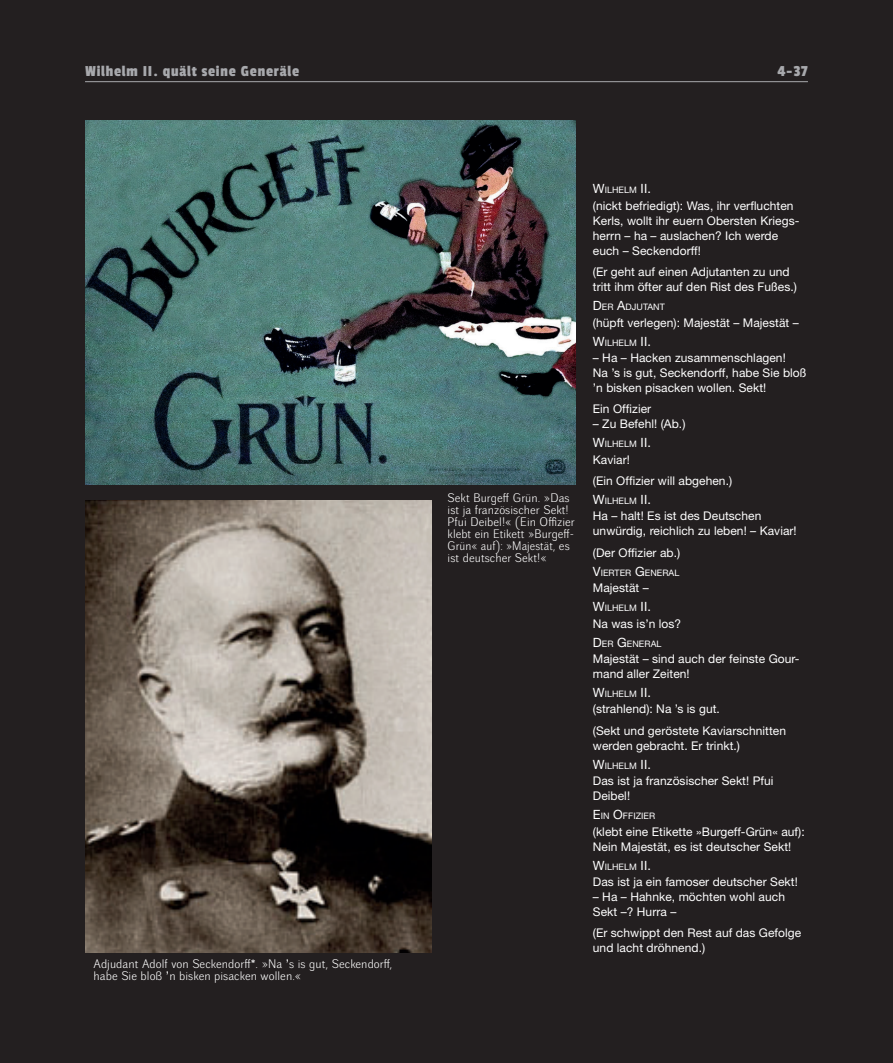
<style>
.page{position:relative;width:893px;height:1063px;background:#231f20}
.page>*{position:absolute;margin:0;border:0;box-sizing:border-box;transform-origin:0 0}
.t1{font:16.05px "Passion One";letter-spacing:.05em;color:#a8a9ad}
.t2{font:12px/15px "Helvetica Neue";letter-spacing:.005em;color:#fff}
.t3{font:12px/12px "Walbaum Grotesk 32 Pro";letter-spacing:.005em;color:#fff}
.t4{font:8.85px "Helvetica Neue";letter-spacing:.005em;color:#fff}
.s1{font-family:"Helvetica Neue"}
.s2{font-size:12.75px}
</style>
<div class="page">
<img style="left:85px;top:500px;width:347px;height:452px">
<img style="left:85px;top:120px;width:491px;height:365px">
<hr style="left:85px;top:81px;width:723px;height:1px;background:#a8a9ad">
<h1 class="t1" style="left:85px;top:63px;width:216px">wilhelm ii. quält seine generäle</h1>
<h1 class="t1" style="left:778px;top:63px;width:32px">4-37</h1>
<p class="t3" style="left:94px;top:959px;width:300px">Adjudant Adolf von Seckendorff*. »Na <span class="s1">’</span>s is gut, Seckendorff, habe Sie bloß <span class="s1">’</span>n bisken pisacken wollen.«</p>
<p class="t3" style="left:448px;top:492px;width:129px">Sekt Burgeff Grün. »Das ist ja französischer Sekt!<br>Pfui Deibel!« (Ein Offizier klebt ein Etikett »Burgeff-<br>Grün« auf): »Majestät, es ist deutscher Sekt!«</p>
<p class="t4" style="left:593px;top:185px;width:60px"><span class="s2">W</span>ILHELM <span class="s2">II.</span></p>
<p class="t2" style="left:593px;top:198px;width:208px">(nickt befriedigt): Was, ihr verfluchten Kerls, wollt ihr euern Obersten Kriegs&shy;herrn – ha – auslachen? Ich werde euch – Seckendorff!</p>
<p class="t2" style="left:593px;top:264px;width:206px">(Er geht auf einen Adjutanten zu und tritt ihm öfter auf den Rist des Fußes.)</p>
<p class="t4" style="left:593px;top:302px;width:74px"><span class="s2">D</span>ER <span class="s2">A</span>DJUTANT</p>
<p class="t2" style="left:593px;top:315px;width:207px">(hüpft verlegen): Majestät – Majestät –</p>
<p class="t4" style="left:593px;top:337px;width:60px"><span class="s2">W</span>ILHELM <span class="s2">II.</span></p>
<p class="t2" style="left:593px;top:350px;width:215px">– Ha – Hacken zusammenschlagen!<br>Na ’s is gut, Seckendorff, habe Sie bloß ’n bisken pisacken wollen. Sekt!</p>
<p class="t2" style="left:593px;top:401px;width:60px">Ein Offizier</p>
<p class="t2" style="left:593px;top:416px;width:94px">– Zu Befehl! (Ab.)</p>
<p class="t4" style="left:593px;top:439px;width:60px"><span class="s2">W</span>ILHELM <span class="s2">II.</span></p>
<p class="t2" style="left:593px;top:449px;width:141px;line-height:21.5px">Kaviar!<br>(Ein Offizier will abgehen.)</p>
<p class="t4" style="left:593px;top:496px;width:60px"><span class="s2">W</span>ILHELM <span class="s2">II.</span></p>
<p class="t2" style="left:593px;top:509px;width:205px">Ha – halt! Es ist des Deutschen unwürdig, reichlich zu leben! – Kaviar!</p>
<p class="t2" style="left:593px;top:545px;width:89px">(Der Offizier ab.)</p>
<p class="t4" style="left:593px;top:568px;width:88px"><span class="s2">V</span>IERTER <span class="s2">G</span>ENERAL</p>
<p class="t2" style="left:593px;top:580px;width:57px">Majestät –</p>
<p class="t4" style="left:593px;top:603px;width:60px"><span class="s2">W</span>ILHELM <span class="s2">II.</span></p>
<p class="t2" style="left:593px;top:616px;width:90px">Na was is’n los?</p>
<p class="t4" style="left:593px;top:638px;width:70px"><span class="s2">D</span>ER <span class="s2">G</span>ENERAL</p>
<p class="t2" style="left:593px;top:651px;width:208px">Majestät – sind auch der feinste Gour&shy;mand aller Zeiten!</p>
<p class="t4" style="left:593px;top:689px;width:60px"><span class="s2">W</span>ILHELM <span class="s2">II.</span></p>
<p class="t2" style="left:593px;top:698px;width:195px;line-height:21.5px">(strahlend): Na ’s is gut.<br>(Sekt und geröstete Kaviarschnitten</p>
<p class="t2" style="left:593px;top:738px;width:149px">werden gebracht. Er trinkt.)</p>
<p class="t4" style="left:593px;top:761px;width:60px"><span class="s2">W</span>ILHELM <span class="s2">II.</span></p>
<p class="t2" style="left:593px;top:773px;width:182px">Das ist ja französischer Sekt! Pfui<br>Deibel!</p>
<p class="t4" style="left:593px;top:811px;width:64px"><span class="s2">E</span>IN <span class="s2">O</span>FFIZIER</p>
<p class="t2" style="left:593px;top:824px;width:213px">(klebt eine Etikette »Burgeff-Grün« auf):<br>Nein Majestät, es ist deutscher Sekt!</p>
<p class="t4" style="left:593px;top:861px;width:60px"><span class="s2">W</span>ILHELM <span class="s2">II.</span></p>
<p class="t2" style="left:593px;top:874px;width:206px">Das ist ja ein famoser deutscher Sekt!</p>
<p class="t2" style="left:593px;top:889px;width:194px">– Ha – Hahnke, möchten wohl auch<br>Sekt –? Hurra –</p>
<p class="t2" style="left:593px;top:925px;width:210px">(Er schwippt den Rest auf das Gefolge und lacht dröhnend.)</p>
</div>
